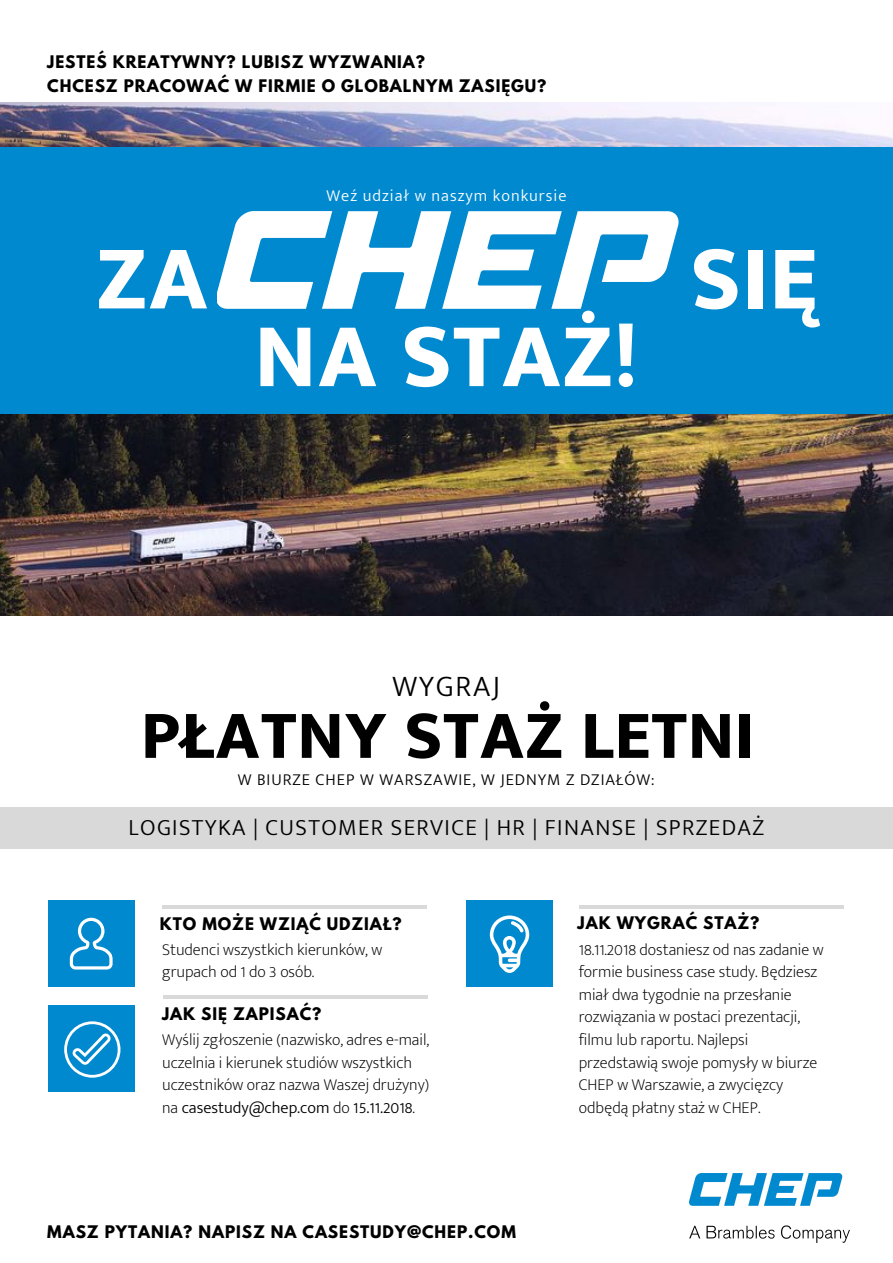
<style>
.page{position:relative;width:893px;height:1263px;background:#fff}
.page>*{position:absolute;margin:0;border:0;box-sizing:border-box;transform-origin:0 0}
.t1{font:800 92.7px "Mukta Mahee";letter-spacing:.01em;color:#fff}
.t2{font:800 69.6px "Mukta Mahee";letter-spacing:.01em;color:#000}
.t3{font:300 29.85px "Mukta Mahee";letter-spacing:.06em;color:#000}
.t4{font:300 23.25px "Mukta Mahee";letter-spacing:.06em;color:#000}
.t5{font:200 16.5px/22.5px "Mukta Mahee";color:#000}
.t6{font:300 16.5px "Mukta Mahee";letter-spacing:.06em;color:#000}
.t7{font:300 16.5px "Mukta Mahee";letter-spacing:.06em;color:#fff}
.t8{font:700 15.3px/23.7px "League Spartan";letter-spacing:.06em;color:#000}
.s1{font-weight:300}
</style>
<div class="page">
<img style="left:0;top:102px;width:893px;height:514px">
<div style="left:0;top:147px;width:893px;height:267px;background:#0089cf"></div>
<div style="left:0;top:807px;width:893px;height:42px;background:#d9d9d9"></div>
<hr style="left:164px;top:995px;width:264px;height:4px;background:#d9d9d9">
<hr style="left:579px;top:905px;width:264px;height:4px;background:#d9d9d9">
<hr style="left:162px;top:905px;width:264px;height:4px;background:#d9d9d9">
<div style="left:48px;top:900px;width:87px;height:86px;background:#0089cf"></div>
<svg style="left:70px;top:918px;width:43px;height:51px"></svg>
<div style="left:48px;top:1005px;width:87px;height:87px;background:#0089cf"></div>
<svg style="left:64px;top:1021px;width:56px;height:57px"></svg>
<div style="left:466px;top:900px;width:87px;height:86px;background:#0089cf"></div>
<svg style="left:490px;top:915px;width:39px;height:58px"></svg>
<img style="left:217px;top:212px;width:462px;height:97px">
<img style="left:689px;top:1173px;width:160px;height:69px">
<p class="t8" style="left:47px;top:52px;width:501px">JESTEŚ KREATYWNY? LUBISZ WYZWANIA?<br>CHCESZ PRACOWAĆ W FIRMIE O GLOBALNYM ZASIĘGU?</p>
<h1 class="t1" style="left:97px;top:222px;width:113px">ZA</h1>
<p class="t7" style="left:327px;top:186px;width:241px">Weź udział w naszym konkursie</p>
<h1 class="t1" style="left:254px;top:300px;width:385px">NA STAŻ!</h1>
<h1 class="t1" style="left:690px;top:222px;width:129px">SIĘ</h1>
<h3 class="t3" style="left:392px;top:668px;width:109px">WYGRAJ</h3>
<h2 class="t2" style="left:141px;top:693px;width:615px">PŁATNY STAŻ LETNI</h2>
<p class="t6" style="left:238px;top:770px;width:418px">W BIURZE CHEP W WARSZAWIE, W JEDNYM Z DZIAŁÓW:</p>
<h3 class="t4" style="left:128px;top:814px;width:637px">LOGISTYKA | CUSTOMER SERVICE | HR | FINANSE | SPRZEDAŻ</h3>
<p class="t8" style="left:160px;top:914px;width:243px">KTO MOŻE WZIĄĆ UDZIAŁ?</p>
<p class="t5" style="left:162px;top:938px;width:222px">Studenci wszystkich kierunków, w grupach od 1 do 3 osób.</p>
<p class="t8" style="left:162px;top:1004px;width:161px">JAK SIĘ ZAPISAĆ?</p>
<p class="t5" style="left:162px;top:1028px;width:269px">Wyślij zgłoszenie (nazwisko, adres e-mail, uczelnia i kierunek studiów wszystkich uczestników oraz nazwa Waszej drużyny) na <span class="s1">casestudy@chep.com</span> do <span class="s1">15.11.2018</span>.</p>
<p class="t8" style="left:47px;top:1222px;width:470px">MASZ PYTANIA? NAPISZ NA CASESTUDY@CHEP.COM</p>
<p class="t8" style="left:578px;top:912px;width:183px">JAK WYGRAĆ STAŻ?</p>
<p class="t5" style="left:579px;top:938px;width:246px">18.11.2018 dostaniesz od nas zadanie w formie business case study. Będziesz miał dwa tygodnie na przesłanie rozwiązania w postaci prezentacji, filmu lub raportu. Najlepsi przedstawią swoje pomysły w biurze CHEP w Warszawie, a zwycięzcy odbędą płatny staż w CHEP.</p>
</div>
